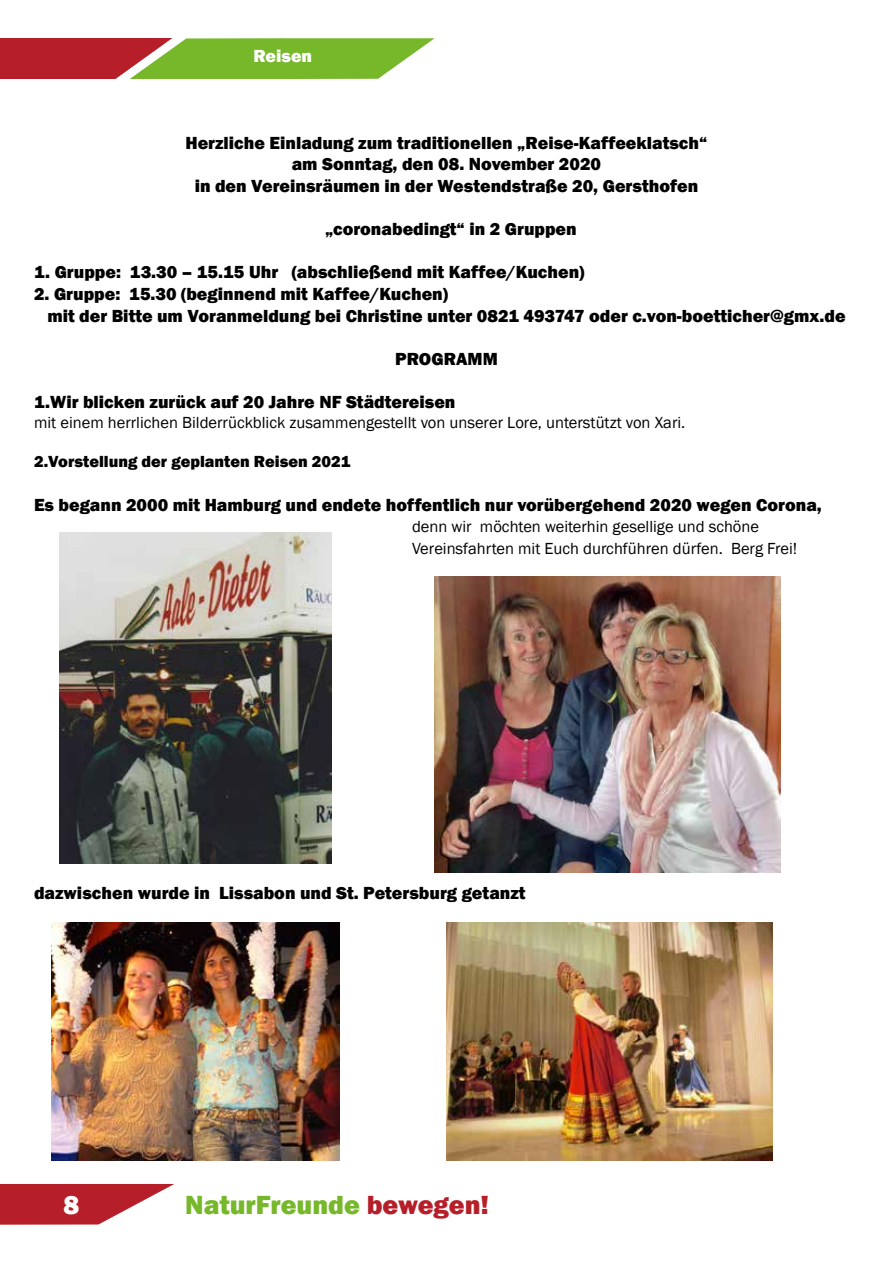
<style>
.page{position:relative;width:893px;height:1263px;background:#fff}
.page>*{position:absolute;margin:0;border:0;box-sizing:border-box;transform-origin:0 0}
.t1{font:800 27px "Franklin Gothic";color:#76b82a}
.t2{font:800 27px "Franklin Gothic";color:#fff}
.t3{font:800 18px/21.6px "Franklin Gothic";color:#000;text-align:center}
.t4{font:800 18px "Franklin Gothic";color:#fff}
.t5{font:16.5px/21.6px "Franklin Gothic";color:#000}
.t6{font:800 16.5px "Franklin Gothic";color:#000}
.s1{color:#b61f29}
</style>
<div class="page">
<div style="left:0;top:38px;width:174px;height:41px;background:#b61f29"></div>
<svg style="left:115px;top:38px;width:320px;height:41px"></svg>
<svg style="left:0;top:1184px;width:174px;height:41px"></svg>
<img style="left:60px;top:533px;width:272px;height:330px">
<img style="left:435px;top:576px;width:345px;height:297px">
<img style="left:52px;top:923px;width:288px;height:238px">
<img style="left:446px;top:923px;width:327px;height:238px">
<p class="t4" style="left:253px;top:45px;width:60px">Reisen</p>
<p class="t3" style="left:185px;top:132px;width:523px">Herzliche Einladung zum traditionellen „Reise-Kaffeeklatsch“ am Sonntag, den 08. November 2020<br>in den Vereinsräumen in der Westendstraße 20, Gersthofen</p>
<p class="t3" style="left:325px;top:218px;width:253px">„coronabedingt“ in 2 Gruppen</p>
<p class="t3" style="left:34px;top:261px;width:552px">1. Gruppe: 13.30 – 15.15 Uhr (abschließend mit Kaffee/Kuchen)</p>
<p class="t3" style="left:47px;top:283px;width:800px;text-align:left;text-indent:-13px">2. Gruppe: 15.30 (beginnend mit Kaffee/Kuchen)<br>mit der Bitte um Voranmeldung bei Christine unter 0821 493747 oder c.von-boetticher@gmx.de</p>
<p class="t3" style="left:395px;top:348px;width:104px">PROGRAMM</p>
<p class="t3" style="left:34px;top:391px;width:423px">1.Wir blicken zurück auf 20 Jahre NF Städtereisen</p>
<p class="t5" style="left:34px;top:412px;width:653px">mit einem herrlichen Bilderrückblick zusammengestellt von unserer Lore, unterstützt von Xari.</p>
<p class="t6" style="left:34px;top:451px;width:318px">2.Vorstellung der geplanten Reisen 2021</p>
<p class="t3" style="left:34px;top:494px;width:789px">Es begann 2000 mit Hamburg und endete hoffentlich nur vorübergehend 2020 wegen Corona,</p>
<p class="t5" style="left:412px;top:516px;width:387px">denn wir möchten weiterhin gesellige und schöne<br>Vereinsfahrten mit Euch durchführen dürfen. Berg Frei!</p>
<p class="t3" style="left:34px;top:882px;width:493px">dazwischen wurde in Lissabon und St. Petersburg getanzt</p>
<h1 class="t2" style="left:64px;top:1187px;width:17px">8</h1>
<h1 class="t1" style="left:185px;top:1187px;width:305px">NaturFreunde <span class="s1">bewegen!</span></h1>
</div>
